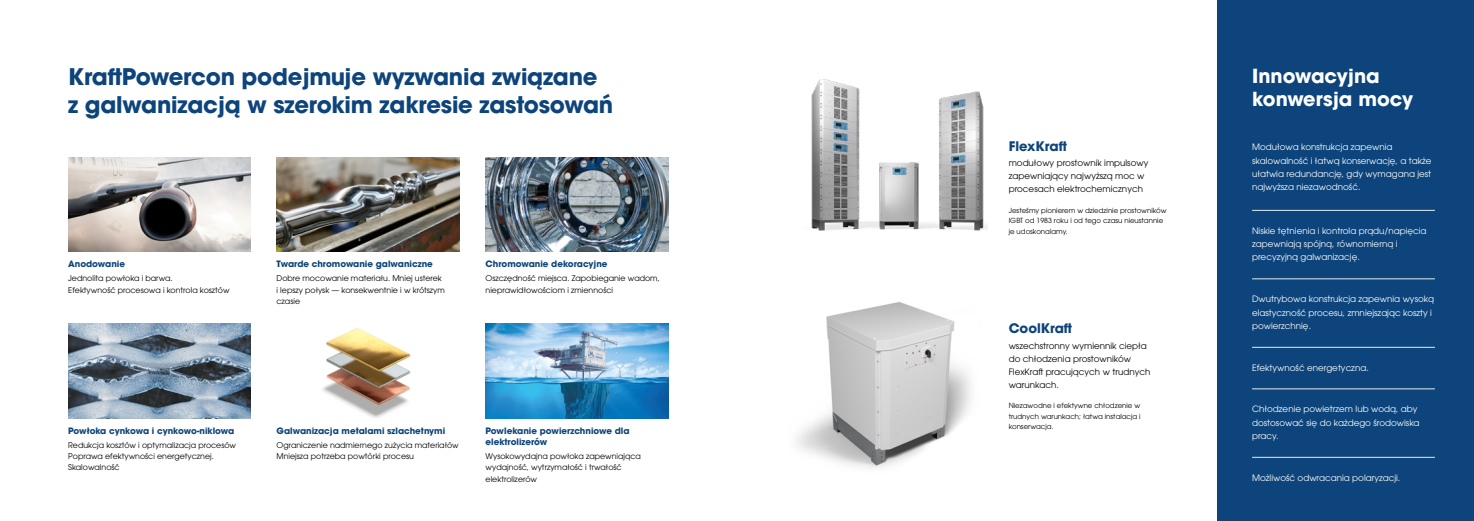
<style>
.page{position:relative;width:1474px;height:521px;background:#fff}
.page>*{position:absolute;margin:0;border:0;box-sizing:border-box;transform-origin:0 0}
.t1{font:700 22.75px/27.3px "ITC Avant Garde Pro";letter-spacing:-.01em;color:#0d447b}
.t2{font:700 19.25px/23.1px "ITC Avant Garde Pro";color:#fff}
.t3{font:700 13.12px "ITC Avant Garde Pro";color:#0d447b}
.t4{font:8.75px/13.1px "ITC Avant Garde Pro";color:#fff}
.t5{font:8.75px/13.1px "ITC Avant Garde Pro";color:#000}
.t6{font:700 8.75px/11.4px "ITC Avant Garde Pro";color:#0d447b}
.t7{font:700 8.75px "ITC Avant Garde Pro";letter-spacing:-.02em;color:#0d447b}
.t8{font:7.88px/11.4px "ITC Avant Garde Pro";color:#000}
.t9{font:7px/10.5px "ITC Avant Garde Pro";color:#000}
</style>
<div class="page">
<div style="left:1217px;top:0;width:256px;height:521px;background:#0d447b"></div>
<img style="left:485px;top:157px;width:183px;height:95px">
<img style="left:277px;top:157px;width:182px;height:95px">
<img style="left:68px;top:324px;width:183px;height:95px">
<img style="left:68px;top:157px;width:183px;height:95px">
<img style="left:811px;top:79px;width:176px;height:152px">
<img style="left:796px;top:302px;width:175px;height:166px">
<hr style="left:1252px;top:210px;width:182px;height:1px;background:#e4ecf0">
<hr style="left:1252px;top:279px;width:182px;height:1px;background:#e4ecf0">
<hr style="left:1252px;top:347px;width:182px;height:1px;background:#e4ecf0">
<hr style="left:1252px;top:389px;width:182px;height:1px;background:#e4ecf0">
<hr style="left:1252px;top:457px;width:182px;height:1px;background:#e4ecf0">
<img style="left:322px;top:327px;width:89px;height:91px">
<img style="left:485px;top:324px;width:183px;height:95px">
<h1 class="t1" style="left:68px;top:63px;width:546px">KraftPowercon podejmuje wyzwania związane z galwanizacją w szerokim zakresie zastosowań</h1>
<p class="t6" style="left:68px;top:258px;width:58px">Anodowanie</p>
<p class="t8" style="left:68px;top:272px;width:163px">Jednolita powłoka i barwa.<br>Efektywność procesowa i kontrola kosztów</p>
<p class="t6" style="left:276px;top:258px;width:158px">Twarde chromowanie galwaniczne</p>
<p class="t8" style="left:276px;top:272px;width:170px">Dobre mocowanie materiału. Mniej usterek i lepszy połysk — konsekwentnie i w krótszym czasie</p>
<p class="t6" style="left:485px;top:258px;width:123px">Chromowanie dekoracyjne</p>
<p class="t8" style="left:485px;top:272px;width:176px">Oszczędność miejsca. Zapobieganie wadom, nieprawidłowościom i zmienności</p>
<p class="t7" style="left:68px;top:424px;width:168px">Powłoka cynkowa i cynkowo-niklowa</p>
<p class="t8" style="left:68px;top:439px;width:169px">Redukcja kosztów i optymalizacja procesów<br>Poprawa efektywności energetycznej.<br>Skalowalność</p>
<p class="t6" style="left:276px;top:425px;width:170px">Galwanizacja metalami szlachetnymi</p>
<p class="t8" style="left:276px;top:439px;width:184px">Ograniczenie nadmiernego zużycia materiałów<br>Mniejsza potrzeba powtórki procesu</p>
<p class="t6" style="left:485px;top:425px;width:145px">Powlekanie powierzchniowe dla elektrolizerów</p>
<p class="t8" style="left:485px;top:450px;width:157px">Wysokowydajna powłoka zapewniająca wydajność, wytrzymałość i trwałość elektrolizerów</p>
<h3 class="t3" style="left:1008px;top:137px;width:60px">FlexKraft</h3>
<p class="t5" style="left:1008px;top:156px;width:141px">modułowy prostownik impulsowy zapewniający najwyższą moc w procesach elektrochemicznych</p>
<p class="t9" style="left:1008px;top:205px;width:159px">Jesteśmy pionierem w dziedzinie prostowników<br>IGBT od 1983 roku i od tego czasu nieustannie je udoskonalamy.</p>
<h3 class="t3" style="left:1008px;top:319px;width:65px">CoolKraft</h3>
<p class="t5" style="left:1008px;top:339px;width:143px">wszechstronny wymiennik ciepła do chłodzenia prostowników<br>FlexKraft pracujących w trudnych warunkach.</p>
<p class="t9" style="left:1008px;top:400px;width:133px;text-align:justify">Niezawodne i efektywne chłodzenie w trudnych warunkach; łatwa instalacja i konserwacja.</p>
<h2 class="t2" style="left:1252px;top:64px;width:162px">Innowacyjna konwersja mocy</h2>
<p class="t4" style="left:1252px;top:141px;width:181px">Modułowa konstrukcja zapewnia skalowalność i łatwą konserwację, a także ułatwia redundancję, gdy wymagana jest najwyższa niezawodność.</p>
<p class="t4" style="left:1252px;top:224px;width:176px">Niskie tętnienia i kontrola prądu/napięcia zapewniają spójną, równomierną i precyzyjną galwanizację.</p>
<p class="t4" style="left:1252px;top:293px;width:183px">Dwutrybowa konstrukcja zapewnia wysoką elastyczność procesu, zmniejszając koszty i powierzchnię.</p>
<p class="t4" style="left:1252px;top:361px;width:118px">Efektywność energetyczna.</p>
<p class="t4" style="left:1252px;top:403px;width:169px">Chłodzenie powietrzem lub wodą, aby dostosować się do każdego środowiska pracy.</p>
<p class="t4" style="left:1252px;top:471px;width:150px">Możliwość odwracania polaryzacji.</p>
</div>
